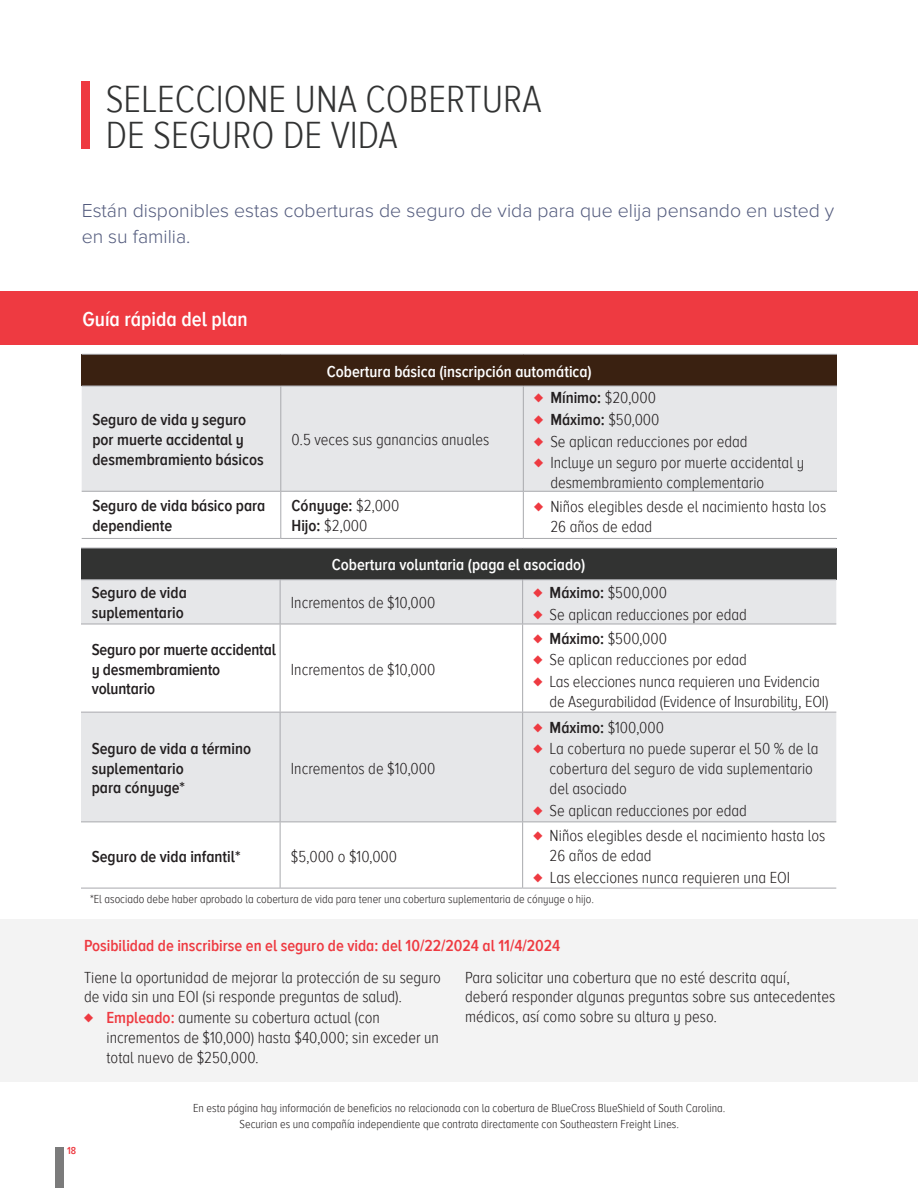
<style>
.page{position:relative;width:918px;height:1188px;background:#fff}
.page>*{position:absolute;margin:0;border:0;box-sizing:border-box;transform-origin:0 0}
.t1{font:300 39px/36px "Proxima Nova A Cond";color:#323333}
.t2{font:600 21px "Proxima Nova A Cond";color:#fff}
.t3{font:300 19.5px/25.5px "Proxima Nova";color:#545c7e}
.t4{font:300 16.5px/19.8px "Proxima Nova A Cond";color:#231f20}
.t5{font:600 16.5px/19.8px "Proxima Nova A Cond";color:#231f20}
.t6{font:600 16.5px "Proxima Nova A Cond";color:#fff}
.t7{font:600 16.5px "Proxima Nova A Cond";color:#ee3a41}
.t8{font:300 12px/16.5px "Proxima Nova A Cond";color:#231f20;text-align:center}
.t9{font:600 10.5px "Proxima Nova A Cond";color:#ee3a41}
.s1{font-size:18px;color:#ee3a41}
.s2{font-weight:600}
.s3{font-weight:300}
.s4{font-weight:600;color:#ee3a41}
</style>
<div class="page">
<div style="left:55px;top:1148px;width:9px;height:40px;background:#7b7b7b"></div>
<div style="left:0;top:919px;width:918px;height:163px;background:#f3f3f3"></div>
<div style="left:82px;top:354px;width:755px;height:32px;background:#3a2111"></div>
<div style="left:82px;top:387px;width:755px;height:104px;background:#e6e7e9"></div>
<hr style="left:82px;top:354px;width:199px;height:1px;background:#a8a9ad">
<hr style="left:281px;top:354px;width:242px;height:1px;background:#a8a9ad">
<hr style="left:523px;top:354px;width:314px;height:1px;background:#a8a9ad">
<hr style="left:82px;top:386px;width:199px;height:1px;background:#a8a9ad">
<hr style="left:281px;top:386px;width:242px;height:1px;background:#a8a9ad">
<hr style="left:280px;top:386px;width:1px;height:105px;background:#a8a9ad">
<hr style="left:523px;top:386px;width:314px;height:1px;background:#a8a9ad">
<hr style="left:523px;top:386px;width:1px;height:105px;background:#a8a9ad">
<hr style="left:82px;top:491px;width:199px;height:1px;background:#a8a9ad">
<hr style="left:281px;top:491px;width:242px;height:1px;background:#a8a9ad">
<hr style="left:280px;top:492px;width:1px;height:46px;background:#a8a9ad">
<hr style="left:523px;top:491px;width:314px;height:1px;background:#a8a9ad">
<hr style="left:523px;top:492px;width:1px;height:46px;background:#a8a9ad">
<hr style="left:82px;top:538px;width:199px;height:1px;background:#a8a9ad">
<hr style="left:281px;top:538px;width:242px;height:1px;background:#a8a9ad">
<hr style="left:523px;top:538px;width:314px;height:1px;background:#a8a9ad">
<div style="left:81px;top:548px;width:755px;height:32px;background:#323332"></div>
<svg style="left:81px;top:580px;width:755px;height:242px;fill:#e6e7e9"></svg>
<hr style="left:81px;top:548px;width:199px;height:1px;background:#a8a9ad">
<hr style="left:280px;top:548px;width:243px;height:1px;background:#a8a9ad">
<hr style="left:523px;top:548px;width:313px;height:1px;background:#a8a9ad">
<hr style="left:81px;top:579px;width:199px;height:1px;background:#a8a9ad">
<hr style="left:280px;top:579px;width:243px;height:1px;background:#a8a9ad">
<hr style="left:280px;top:580px;width:1px;height:44px;background:#a8a9ad">
<hr style="left:523px;top:579px;width:313px;height:1px;background:#a8a9ad">
<hr style="left:522px;top:580px;width:1px;height:44px;background:#a8a9ad">
<hr style="left:81px;top:624px;width:199px;height:1px;background:#a8a9ad">
<hr style="left:280px;top:624px;width:243px;height:1px;background:#a8a9ad">
<hr style="left:280px;top:624px;width:1px;height:88px;background:#a8a9ad">
<hr style="left:523px;top:624px;width:313px;height:1px;background:#a8a9ad">
<hr style="left:522px;top:624px;width:1px;height:88px;background:#a8a9ad">
<hr style="left:81px;top:712px;width:199px;height:1px;background:#a8a9ad">
<hr style="left:280px;top:712px;width:243px;height:1px;background:#a8a9ad">
<hr style="left:280px;top:713px;width:1px;height:109px;background:#a8a9ad">
<hr style="left:523px;top:712px;width:313px;height:1px;background:#a8a9ad">
<hr style="left:522px;top:713px;width:1px;height:109px;background:#a8a9ad">
<hr style="left:81px;top:822px;width:199px;height:1px;background:#a8a9ad">
<hr style="left:280px;top:822px;width:243px;height:1px;background:#a8a9ad">
<hr style="left:280px;top:822px;width:1px;height:66px;background:#a8a9ad">
<hr style="left:523px;top:822px;width:313px;height:1px;background:#a8a9ad">
<hr style="left:522px;top:822px;width:1px;height:66px;background:#a8a9ad">
<hr style="left:81px;top:888px;width:199px;height:1px;background:#a8a9ad">
<hr style="left:280px;top:888px;width:243px;height:1px;background:#a8a9ad">
<hr style="left:523px;top:888px;width:313px;height:1px;background:#a8a9ad">
<div style="left:81px;top:81px;width:9px;height:67px;background:#ee3a41"></div>
<div style="left:0;top:291px;width:918px;height:54px;background:#ee3a41"></div>
<p class="t1" style="left:106px;top:82px;width:437px">SELECCIONE UNA COBERTURA<br>DE SEGURO DE VIDA</p>
<p class="t3" style="left:82px;top:198px;width:754px">Están disponibles estas coberturas de seguro de vida para que elija pensando en usted y en su familia.</p>
<p class="t2" style="left:83px;top:307px;width:167px">Guía rápida del plan</p>
<p class="t5" style="left:92px;top:410px;width:173px">Seguro de vida y seguro por muerte accidental y desmembramiento básicos</p>
<p class="t6" style="left:327px;top:362px;width:267px">Cobertura básica (inscripción automática)</p>
<p class="t4" style="left:292px;top:430px;width:199px">0.5 veces sus ganancias anuales</p>
<p class="t4" style="left:534px;top:387px;width:272px;line-height:21.6px"><span class="s1">♦</span> <span class="s2">Mínimo:</span> $20,000<br><span class="s1">♦</span> <span class="s2">Máximo:</span> $50,000<br><span class="s1">♦</span> Se aplican reducciones por edad<br><span class="s1">♦</span> Incluye un seguro por muerte accidental y</p>
<p class="t4" style="left:550px;top:473px;width:215px">desmembramiento complementario</p>
<p class="t5" style="left:92px;top:497px;width:174px">Seguro de vida básico para dependiente</p>
<p class="t5" style="left:292px;top:497px;width:109px">Cónyuge: <span class="s3">$2,000<br></span>Hijo: <span class="s3">$2,000</span></p>
<p class="t4" style="left:550px;top:497px;width:277px;text-indent:-16px"><span class="s1">♦</span> Niños elegibles desde el nacimiento hasta los<br>26 años de edad</p>
<p class="t6" style="left:332px;top:556px;width:255px">Cobertura voluntaria (paga el asociado)</p>
<p class="t5" style="left:92px;top:584px;width:97px">Seguro de vida suplementario</p>
<p class="t4" style="left:291px;top:593px;width:146px">Incrementos de $10,000</p>
<p class="t4" style="left:533px;top:582px;width:215px;line-height:21.6px"><span class="s1">♦</span> <span class="s2">Máximo:</span> $500,000<br><span class="s1">♦</span> Se aplican reducciones por edad</p>
<p class="t5" style="left:92px;top:640px;width:186px">Seguro por muerte accidental y desmembramiento voluntario</p>
<p class="t4" style="left:533px;top:628px;width:288px;line-height:21.6px"><span class="s1">♦</span> <span class="s2">Máximo:</span> $500,000<br><span class="s1">♦</span> Se aplican reducciones por edad<br><span class="s1">♦</span> Las elecciones nunca requieren una Evidencia</p>
<p class="t4" style="left:550px;top:692px;width:280px">de Asegurabilidad (Evidence of Insurability, EOI)</p>
<p class="t4" style="left:291px;top:660px;width:146px">Incrementos de $10,000</p>
<p class="t5" style="left:92px;top:739px;width:161px">Seguro de vida a término suplementario<br>para cónyuge*</p>
<p class="t4" style="left:291px;top:758px;width:146px">Incrementos de $10,000</p>
<p class="t5" style="left:92px;top:847px;width:150px">Seguro de vida infantil*</p>
<p class="t4" style="left:291px;top:846px;width:108px">$5,000 o $10,000</p>
<p class="t4" style="left:533px;top:718px;width:132px"><span class="s1">♦</span> <span class="s2">Máximo:</span> $100,000</p>
<p class="t4" style="left:550px;top:739px;width:270px;text-indent:-16px"><span class="s1">♦</span> La cobertura no puede superar el 50 % de la cobertura del seguro de vida suplementario del asociado</p>
<p class="t4" style="left:533px;top:800px;width:215px"><span class="s1">♦</span> Se aplican reducciones por edad</p>
<p class="t4" style="left:550px;top:826px;width:277px;text-indent:-16px"><span class="s1">♦</span> Niños elegibles desde el nacimiento hasta los<br>26 años de edad</p>
<p class="t4" style="left:533px;top:868px;width:258px"><span class="s1">♦</span> Las elecciones nunca requieren una EOI</p>
<p class="t8" style="left:90px;top:891px;width:504px">*El asociado debe haber aprobado la cobertura de vida para tener una cobertura suplementaria de cónyuge o hijo.</p>
<p class="t7" style="left:84px;top:936px;width:478px">Posibilidad de inscribirse en el seguro de vida: del 10/22/2024 al 11/4/2024</p>
<p class="t4" style="left:84px;top:967px;width:359px">Tiene la oportunidad de mejorar la protección de su seguro de vida sin una EOI (si responde preguntas de salud).</p>
<p class="t4" style="left:106px;top:1008px;width:334px;text-indent:-22px"><span class="s1">♦</span> <span class="s4">Empleado:</span> aumente su cobertura actual (con incrementos de $10,000) hasta $40,000; sin exceder un total nuevo de $250,000.</p>
<p class="t4" style="left:465px;top:967px;width:372px">Para solicitar una cobertura que no esté descrita aquí, deberá responder algunas preguntas sobre sus antecedentes médicos, así como sobre su altura y peso.</p>
<p class="t9" style="left:67px;top:1145px;width:11px">18</p>
<p class="t8" style="left:193px;top:1100px;width:534px">En esta página hay información de beneficios no relacionada con la cobertura de BlueCross BlueShield of South Carolina.<br>Securian es una compañía independiente que contrata directamente con Southeastern Freight Lines.</p>
</div>
